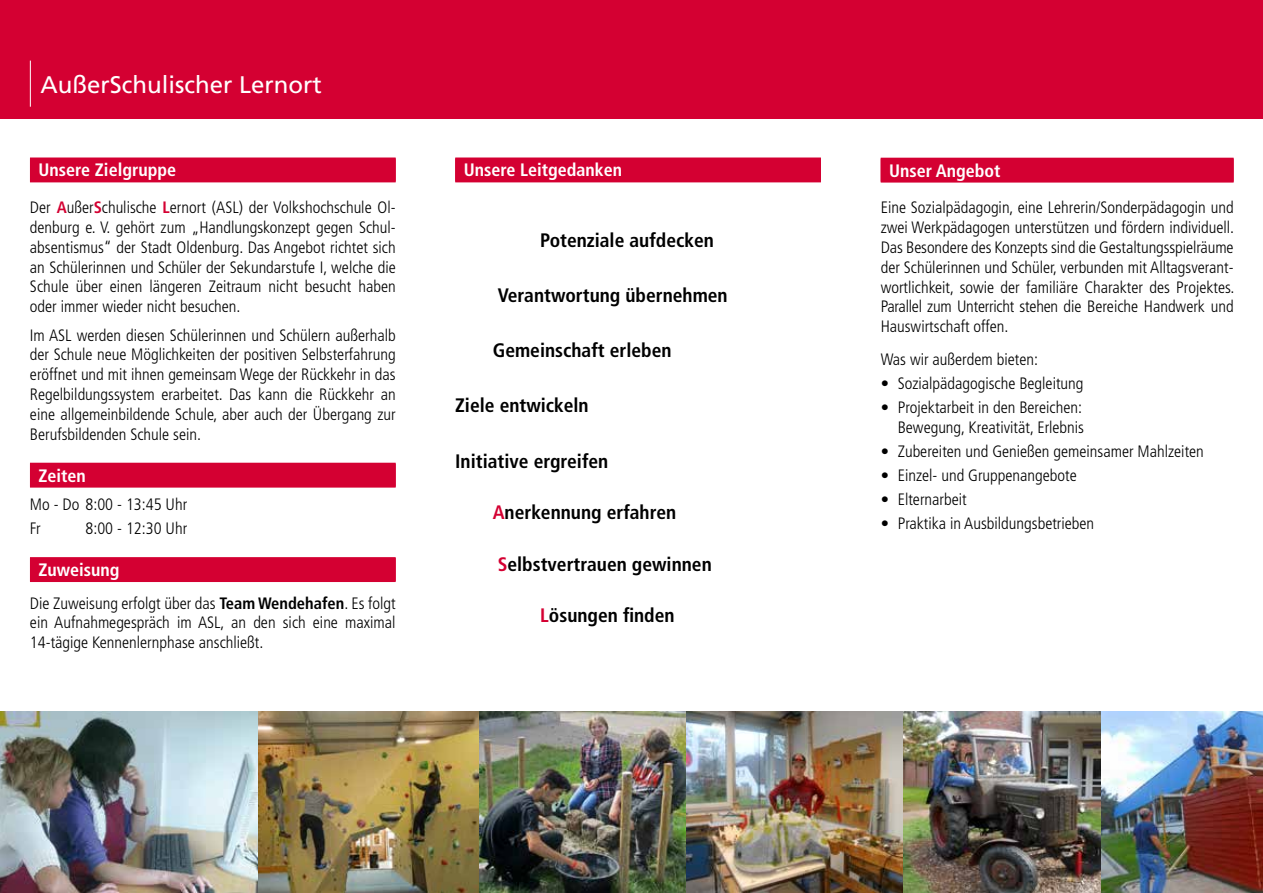
<style>
.page{position:relative;width:1263px;height:893px;background:#fff}
.page>*{position:absolute;margin:0;border:0;box-sizing:border-box;transform-origin:0 0}
.t1{font:24px "Frutiger";color:#fff}
.t2{font:700 condensed 19.5px "Frutiger LT Std";color:#000}
.t3{font:700 condensed 18px "Frutiger LT Std";color:#fff}
.t4{font:300 condensed 16.5px/19.8px "Frutiger LT Std";color:#000;text-align:justify}
.s1{font-weight:700;color:#d40032}
.s2{font-weight:700}
.s3{color:#d40032}
</style>
<div class="page">
<div style="left:30px;top:157px;width:366px;height:24px;background:#e9829a"></div>
<div style="left:30px;top:158px;width:366px;height:24px;background:#d40032"></div>
<div style="left:30px;top:463px;width:366px;height:24px;background:#d40032"></div>
<div style="left:30px;top:464px;width:366px;height:24px;background:#d40032"></div>
<div style="left:30px;top:557px;width:366px;height:24px;background:#d9214c"></div>
<div style="left:30px;top:558px;width:366px;height:24px;background:#d40032"></div>
<div style="left:455px;top:157px;width:366px;height:24px;background:#e9829a"></div>
<div style="left:455px;top:158px;width:366px;height:24px;background:#d40032"></div>
<div style="left:881px;top:158px;width:352px;height:24px;background:#d40032"></div>
<div style="left:881px;top:159px;width:352px;height:24px;background:#d40032"></div>
<div style="left:0;top:0;width:1263px;height:118px;background:#d40032"></div>
<hr style="left:30px;top:61px;width:1px;height:46px;background:#fff">
<img style="left:257px;top:711px;width:647px;height:182px">
<img style="left:904px;top:711px;width:197px;height:182px">
<img style="left:1101px;top:711px;width:162px;height:182px">
<img style="left:0;top:711px;width:257px;height:182px">
<h1 class="t1" style="left:41px;top:70px;width:283px">AußerSchulischer Lernort</h1>
<p class="t3" style="left:38px;top:159px;width:139px">Unsere Zielgruppe</p>
<p class="t4" style="left:30px;top:198px;width:367px">Der <span class="s1">A</span>ußer<span class="s1">S</span>chulische <span class="s1">L</span>ernort (ASL) der Volkshochschule Ol&shy;denburg e. V. gehört zum „Handlungskonzept gegen Schul&shy;absentismus“ der Stadt Oldenburg. Das Angebot richtet sich an Schülerinnen und Schüler der Sekundarstufe I, welche die Schule über einen längeren Zeitraum nicht besucht haben oder immer wieder nicht besuchen.</p>
<p class="t4" style="left:30px;top:325px;width:367px">Im ASL werden diesen Schülerinnen und Schülern außerhalb der Schule neue Möglichkeiten der positiven Selbsterfahrung eröffnet und mit ihnen gemeinsam Wege der Rückkehr in das Regelbildungssystem erarbeitet. Das kann die Rückkehr an eine allgemeinbildende Schule, aber auch der Übergang zur Berufsbildenden Schule sein.</p>
<p class="t3" style="left:38px;top:465px;width:49px">Zeiten</p>
<p class="t4" style="left:30px;top:492px;width:159px;line-height:24px">Mo - Do 8:00 - 13:45 Uhr<br>Fr</p>
<p class="t4" style="left:85px;top:519px;width:103px">8:00 - 12:30 Uhr</p>
<p class="t3" style="left:38px;top:559px;width:83px">Zuweisung</p>
<p class="t4" style="left:30px;top:593px;width:367px">Die Zuweisung erfolgt über das <span class="s2">Team Wendehafen</span>. Es folgt ein Aufnahmegespräch im ASL, an den sich eine maximal 14-tägige Kennenlernphase anschließt.</p>
<p class="t3" style="left:464px;top:159px;width:160px">Unsere Leitgedanken</p>
<p class="t2" style="left:540px;top:228px;width:175px">Potenziale aufdecken</p>
<p class="t2" style="left:498px;top:284px;width:231px">Verantwortung übernehmen</p>
<p class="t2" style="left:493px;top:339px;width:180px">Gemeinschaft erleben</p>
<p class="t2" style="left:455px;top:394px;width:135px">Ziele entwickeln</p>
<p class="t2" style="left:455px;top:449px;width:155px">Initiative ergreifen</p>
<p class="t2" style="left:493px;top:501px;width:185px"><span class="s3">A</span>nerkennung erfahren</p>
<p class="t2" style="left:498px;top:552px;width:216px"><span class="s3">S</span>elbstvertrauen gewinnen</p>
<p class="t2" style="left:540px;top:604px;width:136px"><span class="s3">L</span>ösungen finden</p>
<p class="t3" style="left:889px;top:160px;width:113px">Unser Angebot</p>
<p class="t4" style="left:881px;top:198px;width:355px">Eine Sozialpädagogin, eine Lehrerin/Sonderpädagogin und zwei Werkpädagogen unterstützen und fördern individuell.<br>Das Besondere des Konzepts sind die Gestaltungsspielräume der Schülerinnen und Schüler, verbunden mit Alltagsverant&shy;wortlichkeit, sowie der familiäre Charakter des Projektes.<br>Parallel zum Unterricht stehen die Bereiche Handwerk und Hauswirtschaft offen.</p>
<p class="t4" style="left:881px;top:349px;width:159px">Was wir außerdem bieten:</p>
<p class="t4" style="left:881px;top:373px;width:204px">• Sozialpädagogische Begleitung</p>
<p class="t4" style="left:881px;top:397px;width:205px;text-align:right">• Projektarbeit in den Bereichen:<br>Bewegung, Kreativität, Erlebnis</p>
<p class="t4" style="left:881px;top:441px;width:325px">• Zubereiten und Genießen gemeinsamer Mahlzeiten</p>
<p class="t4" style="left:881px;top:465px;width:198px">• Einzel- und Gruppenangebote</p>
<p class="t4" style="left:881px;top:489px;width:88px">• Elternarbeit</p>
<p class="t4" style="left:881px;top:514px;width:215px">• Praktika in Ausbildungsbetrieben</p>
</div>
